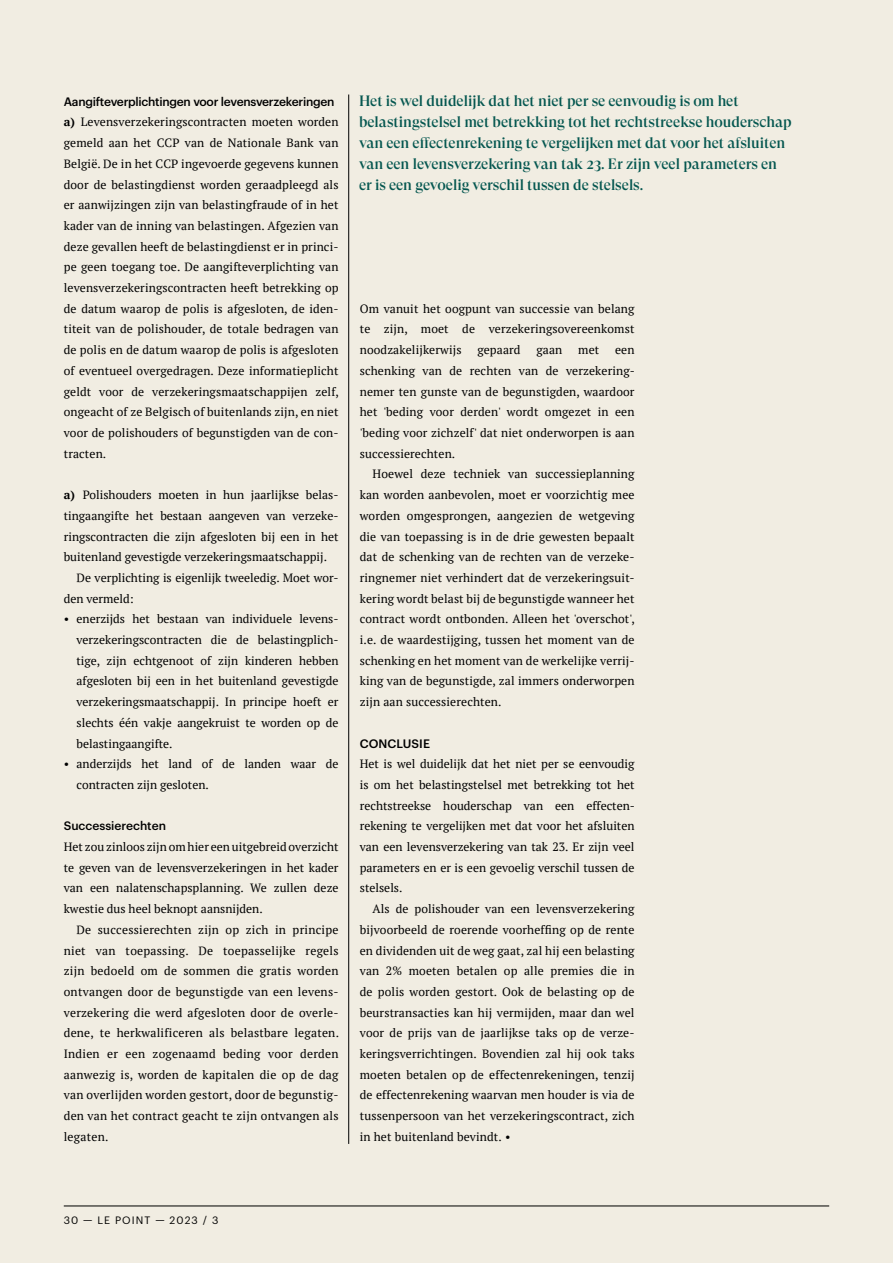
<style>
.page{position:relative;width:893px;height:1263px;background:#f1ede2}
.page>*{position:absolute;margin:0;border:0;box-sizing:border-box;transform-origin:0 0}
.t1{font:500 15px/21px "GT Super Display";color:#055750}
.t2{font:12px/20.7px "PT Serif";color:#000;text-align:justify}
.t3{font:500 12px "Graphik";letter-spacing:-.02em;color:#000}
.t4{font:500 12px "Graphik";color:#000}
.t5{font:500 12px "Graphik";letter-spacing:.005em;color:#000}
.t6{font:10.5px "Graphik";letter-spacing:.105em;color:#000}
.s1{font-weight:700}
</style>
<div class="page">
<hr style="left:348px;top:94px;width:1px;height:1050px;background:#000">
<p class="t3" style="left:64px;top:92px;width:272px">Aangifteverplichtingen voor levensverzekeringen</p>
<p class="t2" style="left:64px;top:112px;width:277px"><span class="s1">a)</span> Levensverzekeringscontracten moeten worden gemeld aan het CCP van de Nationale Bank van België. De in het CCP ingevoerde gegevens kunnen door de belastingdienst worden geraadpleegd als er aanwijzingen zijn van belastingfraude of in het kader van de inning van belastingen. Afgezien van deze gevallen heeft de belastingdienst er in princi&shy;pe geen toegang toe. De aangifteverplichting van levensverzekeringscontracten heeft betrekking op de datum waarop de polis is afgesloten, de iden&shy;titeit van de polishouder, de totale bedragen van de polis en de datum waarop de polis is afgesloten of eventueel overgedragen. Deze informatieplicht geldt voor de verzekeringsmaatschappijen zelf, ongeacht of ze Belgisch of buitenlands zijn, en niet voor de polishouders of begunstigden van de con&shy;tracten.</p>
<p class="t2" style="left:64px;top:484px;width:276px"><span class="s1">a)</span> Polishouders moeten in hun jaarlijkse belas-</p>
<p class="t2" style="left:64px;top:505px;width:276px">tingaangifte het bestaan aangeven van verzeke-</p>
<p class="t2" style="left:64px;top:526px;width:276px">ringscontracten die zijn afgesloten bij een in het</p>
<p class="t2" style="left:64px;top:546px;width:265px">buitenland gevestigde verzekeringsmaatschappij.</p>
<p class="t2" style="left:77px;top:567px;width:263px">De verplichting is eigenlijk tweeledig. Moet wor-</p>
<p class="t2" style="left:64px;top:588px;width:72px">den vermeld:</p>
<p class="t2" style="left:77px;top:609px;width:264px;text-indent:-13px">• enerzijds het bestaan van individuele levens&shy;verzekeringscontracten die de belastingplich&shy;tige, zijn echtgenoot of zijn kinderen hebben afgesloten bij een in het buitenland gevestigde verzekeringsmaatschappij. In principe hoeft er slechts één vakje aangekruist te worden op de belastingaangifte.</p>
<p class="t2" style="left:77px;top:753px;width:263px;text-indent:-13px">• anderzijds het land of de landen waar de contracten zijn gesloten.</p>
<p class="t4" style="left:64px;top:817px;width:104px">Successierechten</p>
<p class="t2" style="left:64px;top:836px;width:276px">Het zou zinloos zijn om hier een uitgebreid overzicht te geven van de levensverzekeringen in het kader van een nalatenschapsplanning. We zullen deze kwestie dus heel beknopt aansnijden.</p>
<p class="t2" style="left:64px;top:919px;width:277px;text-indent:13px">De successierechten zijn op zich in principe niet van toepassing. De toepasselijke regels zijn bedoeld om de sommen die gratis worden ontvangen door de begunstigde van een levens&shy;verzekering die werd afgesloten door de overle&shy;dene, te herkwalificeren als belastbare legaten.<br>Indien er een zogenaamd beding voor derden aanwezig is, worden de kapitalen die op de dag van overlijden worden gestort, door de begunstig&shy;den van het contract geacht te zijn ontvangen als legaten.</p>
<p class="t1" style="left:359px;top:91px;width:434px">Het is wel duidelijk dat het niet per se eenvoudig is om het belastingstelsel met betrekking tot het rechtstreekse houderschap van een effectenrekening te vergelijken met dat voor het afsluiten van een levensverzekering van tak 23. Er zijn veel parameters en er is een gevoelig verschil tussen de stelsels.</p>
<p class="t2" style="left:360px;top:298px;width:276px">Om vanuit het oogpunt van successie van belang te zijn, moet de verzekeringsovereenkomst noodzakelijkerwijs</p>
<p class="t2" style="left:477px;top:339px;width:45px">gepaard</p>
<p class="t2" style="left:536px;top:339px;width:27px">gaan</p>
<p class="t2" style="left:578px;top:339px;width:23px">met</p>
<p class="t2" style="left:360px;top:339px;width:277px;text-indent:255px">een schenking van de rechten van de verzekering&shy;nemer ten gunste van de begunstigden, waardoor het 'beding voor derden' wordt omgezet in een 'beding voor zichzelf' dat niet onderworpen is aan successierechten.</p>
<p class="t2" style="left:360px;top:464px;width:277px;text-indent:13px">Hoewel deze techniek van successieplanning kan worden aanbevolen, moet er voorzichtig mee worden omgesprongen, aangezien de wetgeving die van toepassing is in de drie gewesten bepaalt dat de schenking van de rechten van de verzeke&shy;ringnemer niet verhindert dat de verzekeringsuit&shy;kering wordt belast bij de begunstigde wanneer het contract wordt ontbonden. Alleen het 'overschot', i.e. de waardestijging, tussen het moment van de schenking en het moment van de werkelijke verrij&shy;king van de begunstigde, zal immers onderworpen zijn aan successierechten.</p>
<p class="t5" style="left:360px;top:734px;width:72px">CONCLUSIE</p>
<p class="t2" style="left:360px;top:753px;width:277px">Het is wel duidelijk dat het niet per se eenvoudig is om het belastingstelsel met betrekking tot het rechtstreekse houderschap van een effecten&shy;rekening te vergelijken met dat voor het afsluiten van een levensverzekering van tak 23. Er zijn veel parameters en er is een gevoelig verschil tussen de stelsels.</p>
<p class="t2" style="left:360px;top:898px;width:276px;text-indent:13px">Als de polishouder van een levensverzekering bijvoorbeeld de roerende voorheffing op de rente en dividenden uit de weg gaat, zal hij een belasting van 2% moeten betalen op alle premies die in de polis worden gestort. Ook de belasting op de beurstransacties kan hij vermijden, maar dan wel voor de prijs van de jaarlijkse taks op de verze&shy;keringsverrichtingen. Bovendien zal hij ook taks moeten betalen op de effectenrekeningen, tenzij de effectenrekening waarvan men houder is via de tussenpersoon van het verzekeringscontract, zich in het buitenland bevindt. •</p>
<p class="t6" style="left:64px;top:1212px;width:156px">30 — LE POINT — 2023 / 3</p>
</div>
